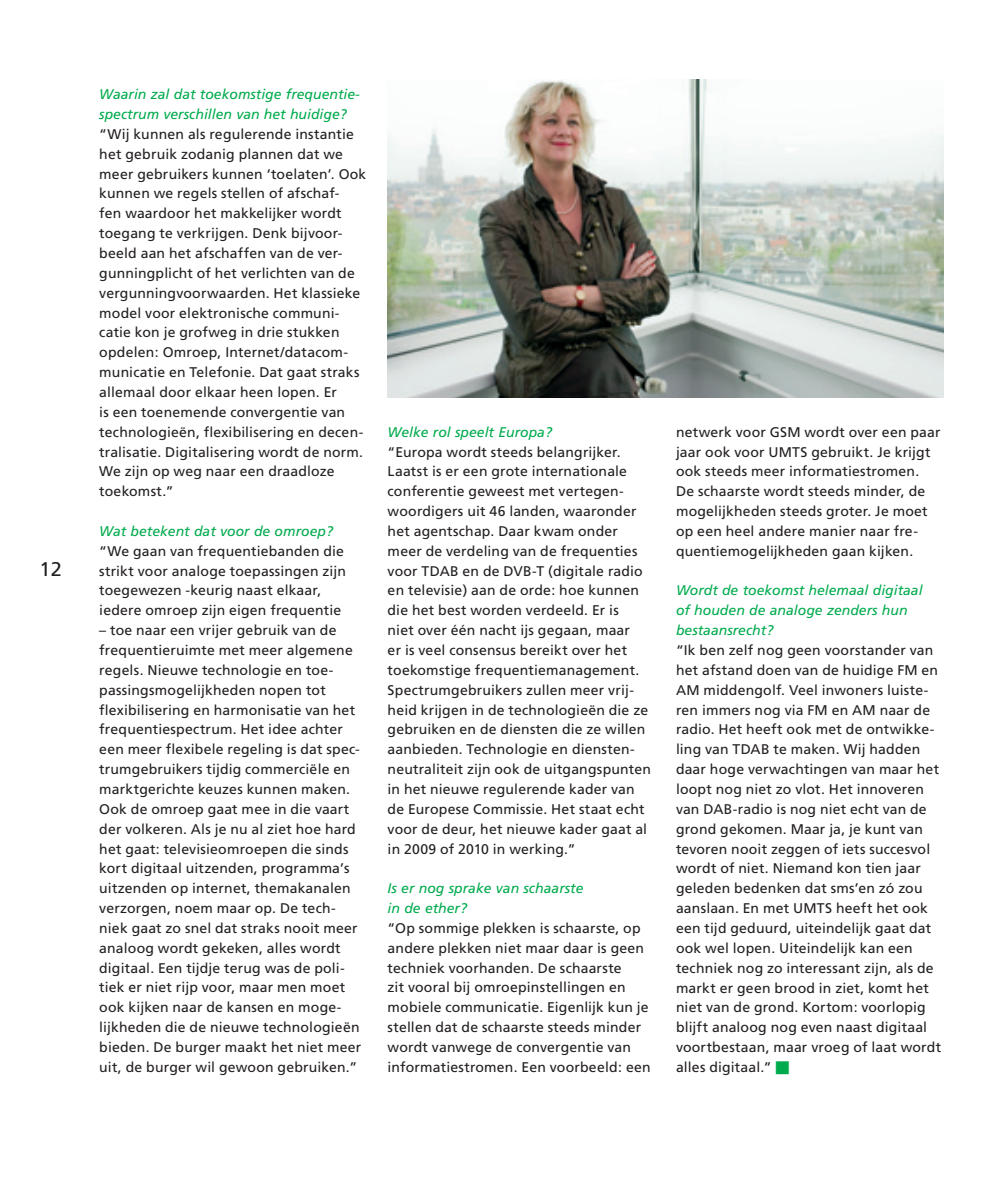
<style>
.page{position:relative;width:993px;height:1191px;background:#fff}
.page>*{position:absolute;margin:0;border:0;box-sizing:border-box;transform-origin:0 0}
.t1{font:19.78px "Frutiger";color:#231f20}
.t2{font:14px/19.8px "Frutiger";letter-spacing:.015em;color:#231f20}
.t3{font:italic 14px/19.8px "Frutiger";color:#00ab4d}
.s1{color:#00ab4d}
</style>
<div class="page">
<img style="left:387px;top:79px;width:556px;height:318px">
<h1 class="t1" style="left:40px;top:561px;width:24px">12</h1>
<p class="t3" style="left:99px;top:86px;width:262px">Waarin zal dat toekomstige frequentie&shy;spectrum verschillen van het huidige?</p>
<p class="t2" style="left:99px;top:125px;width:268px">“Wij kunnen als regulerende instantie het gebruik zodanig plannen dat we meer gebruikers kunnen ‘toelaten’. Ook kunnen we regels stellen of afschaf-<br>fen waardoor het makkelijker wordt toegang te verkrijgen. Denk bijvoor&shy;beeld aan het afschaffen van de ver&shy;gunningplicht of het verlichten van de vergunningvoorwaarden. Het klassieke model voor elektronische communi&shy;catie kon je grofweg in drie stukken opdelen: Omroep, Internet/datacom&shy;municatie en Telefonie. Dat gaat straks allemaal door elkaar heen lopen. Er<br>is een toenemende convergentie van technologieën, flexibilisering en decen&shy;tralisatie. Digitalisering wordt de norm.<br>We zijn op weg naar een draadloze toekomst.”</p>
<p class="t3" style="left:99px;top:522px;width:235px">Wat betekent dat voor de omroep?</p>
<p class="t2" style="left:99px;top:542px;width:248px">“We gaan van frequentiebanden die strikt voor analoge toepassingen zijn toegewezen -keurig naast elkaar, iedere omroep zijn eigen frequentie</p>
<p class="t2" style="left:99px;top:621px;width:263px">– toe naar een vrijer gebruik van de frequentieruimte met meer algemene regels. Nieuwe technologie en toe&shy;passingsmogelijkheden nopen tot flexibilisering en harmonisatie van het frequentiespectrum. Het idee achter een meer flexibele regeling is dat spec&shy;trumgebruikers tijdig commerciële en marktgerichte keuzes kunnen maken.<br>Ook de omroep gaat mee in die vaart der volkeren. Als je nu al ziet hoe hard het gaat: televisieomroepen die sinds kort digitaal uitzenden, programma’s uitzenden op internet, themakanalen verzorgen, noem maar op. De tech&shy;niek gaat zo snel dat straks nooit meer analoog wordt gekeken, alles wordt digitaal. Een tijdje terug was de poli&shy;tiek er niet rijp voor, maar men moet ook kijken naar de kansen en moge&shy;lijkheden die de nieuwe technologieën bieden. De burger maakt het niet meer uit, de burger wil gewoon gebruiken.”</p>
<p class="t3" style="left:387px;top:423px;width:166px">Welke rol speelt Europa?</p>
<p class="t2" style="left:387px;top:443px;width:265px">“Europa wordt steeds belangrijker.<br>Laatst is er een grote internationale conferentie geweest met vertegen&shy;woordigers uit 46 landen, waaronder het agentschap. Daar kwam onder meer de verdeling van de frequenties voor TDAB en de DVB-T (digitale radio en televisie) aan de orde: hoe kunnen die het best worden verdeeld. Er is<br>niet over één nacht ijs gegaan, maar<br>er is veel consensus bereikt over het toekomstige frequentiemanagement.<br>Spectrumgebruikers zullen meer vrij&shy;heid krijgen in de technologieën die ze gebruiken en de diensten die ze willen aanbieden. Technologie en diensten&shy;neutraliteit zijn ook de uitgangspunten in het nieuwe regulerende kader van de Europese Commissie. Het staat echt voor de deur, het nieuwe kader gaat al in 2009 of 2010 in werking.”</p>
<p class="t3" style="left:387px;top:879px;width:197px">Is er nog sprake van schaarste in de ether?</p>
<p class="t2" style="left:387px;top:919px;width:264px">“Op sommige plekken is schaarste, op andere plekken niet maar daar is geen techniek voorhanden. De schaarste<br>zit vooral bij omroepinstellingen en mobiele communicatie. Eigenlijk kun je stellen dat de schaarste steeds minder wordt vanwege de convergentie van informatiestromen. Een voorbeeld: een</p>
<p class="t2" style="left:675px;top:423px;width:266px">netwerk voor GSM wordt over een paar jaar ook voor UMTS gebruikt. Je krijgt ook steeds meer informatiestromen.<br>De schaarste wordt steeds minder, de mogelijkheden steeds groter. Je moet op een heel andere manier naar fre&shy;quentiemogelijkheden gaan kijken.</p>
<p class="t3" style="left:675px;top:582px;width:248px">Wordt de toekomst helemaal digitaal of houden de analoge zenders hun bestaansrecht?</p>
<p class="t2" style="left:675px;top:641px;width:266px">“Ik ben zelf nog geen voorstander van het afstand doen van de huidige FM en AM middengolf. Veel inwoners luiste&shy;ren immers nog via FM en AM naar de radio. Het heeft ook met de ontwikke&shy;ling van TDAB te maken. Wij hadden daar hoge verwachtingen van maar het loopt nog niet zo vlot. Het innoveren van DAB-radio is nog niet echt van de grond gekomen. Maar ja, je kunt van tevoren nooit zeggen of iets succesvol wordt of niet. Niemand kon tien jaar geleden bedenken dat sms’en zó zou aanslaan. En met UMTS heeft het ook een tijd geduurd, uiteindelijk gaat dat ook wel lopen. Uiteindelijk kan een techniek nog zo interessant zijn, als de markt er geen brood in ziet, komt het niet van de grond. Kortom: voorlopig blijft analoog nog even naast digitaal voortbestaan, maar vroeg of laat wordt alles digitaal.” <span class="s1">■</span></p>
</div>
